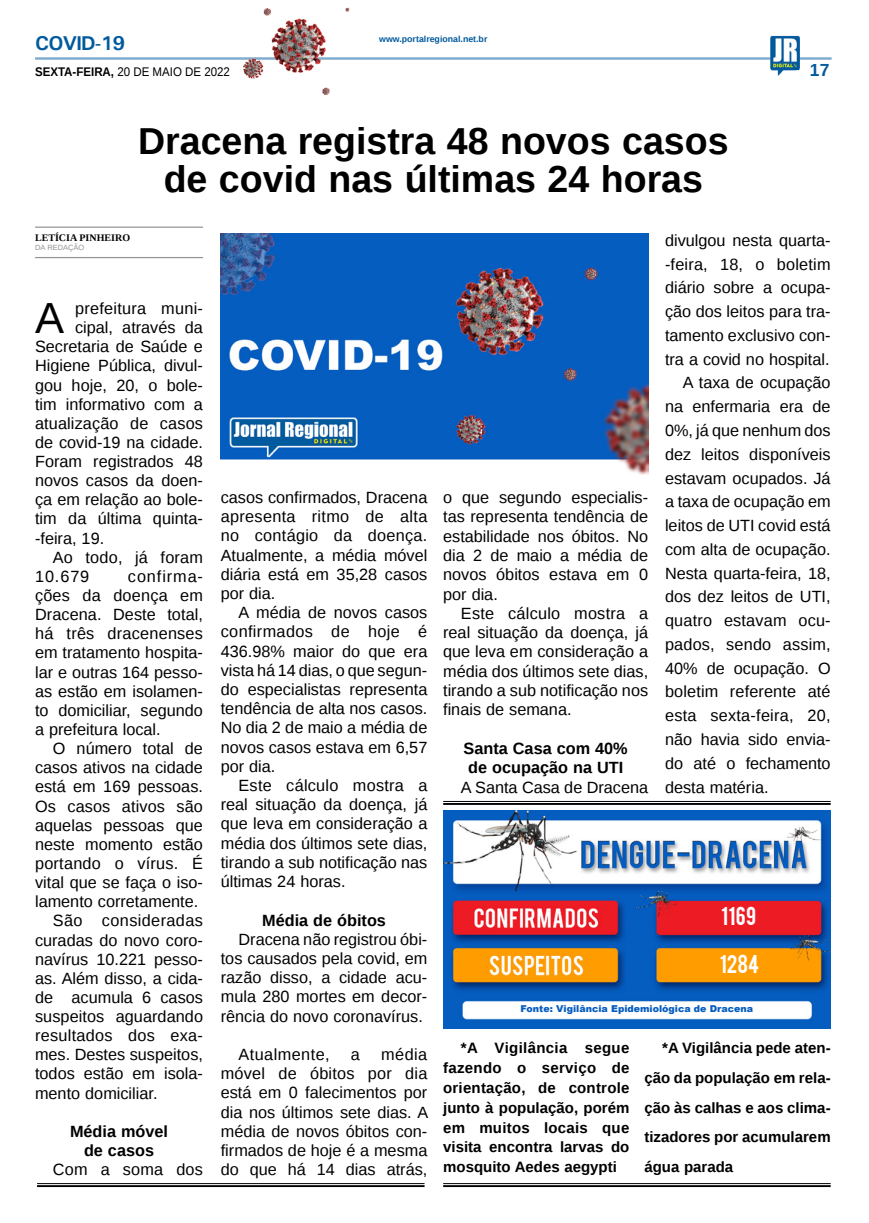
<style>
.page{position:relative;width:869px;height:1223px;background:#fff}
.page>*{position:absolute;margin:0;border:0;box-sizing:border-box;transform-origin:0 0}
.MATÉRIA{font:43.5px "Liberation Sans";color:#000}
.TÍTULO{font:700 37.5px/37.5px "Liberation Sans";color:#000;text-align:center}
.t1{font:20.12px "Bebas";letter-spacing:.015em;color:#fff}
.TITULO_PG{font:700 20px "Univers";letter-spacing:-.04em;color:#005a9e}
.TÍTULO-2{font:700 17.5px "Liberation Sans";color:#005a9e}
.MATÉRIA-2{font:16.25px/19.2px "Liberation Sans";color:#000;text-align:justify}
.MATÉRIA-3{font:700 16.25px/19.1px "Liberation Sans";color:#000;text-align:center}
.MATÉRIA-4{font:16.25px "Liberation Sans";letter-spacing:.025em;color:#000}
.MATÉRIA-5{font:700 15px/19.8px "Liberation Sans";color:#000;text-align:justify}
.DATA_PG{font:12.5px "Liberation Sans";color:#000;scale:.92 1}
.CRÉDITO_NOME{font:700 10px "Liberation Serif";color:#000}
.t2{font:900 9.5px "Arial";color:#055dbf}
.DATA_PG-2{font:700 8.75px "Liberation Sans";color:#005a9e}
.CRÉDITO_MATÉRIA{font:7.5px "Liberation Sans";color:#939598}
.s1{font-weight:700}
</style>
<div class="page">
<hr style="left:35px;top:57px;width:796px;height:3px;background:#005a9e">
<img style="left:769px;top:36px;width:30px;height:40px">
<img style="left:229px;top:7px;width:142px;height:88px">
<img style="left:221px;top:234px;width:427px;height:240px">
<hr style="left:443px;top:801px;width:387px;height:1px;background:#000101">
<hr style="left:443px;top:803px;width:387px;height:2px;background:#000101">
<img style="left:443px;top:810px;width:387px;height:218px">
<hr style="left:443px;top:1183px;width:387px;height:1px;background:#000">
<hr style="left:443px;top:1185px;width:387px;height:2px;background:#000">
<hr style="left:37px;top:1183px;width:387px;height:1px;background:#000">
<hr style="left:37px;top:1185px;width:387px;height:2px;background:#000">
<hr style="left:35px;top:226px;width:168px;height:2px;background:#939598">
<hr style="left:35px;top:257px;width:168px;height:1px;background:#939598">
<p class="TITULO_PG" style="left:35px;top:31px;width:91px">COVID-19</p>
<p class="DATA_PG" style="left:35px;top:65px;width:213px"><span class="s1">SEXTA-FEIRA,</span> 20 DE MAIO DE 2022</p>
<p class="DATA_PG-2" style="left:379px;top:33px;width:110px">www.portalregional.net.br</p>
<p class="TÍTULO" style="left:138px;top:122px;width:591px">Dracena registra 48 novos casos de covid nas últimas 24 horas</p>
<p class="TÍTULO-2" style="left:809px;top:58px;width:21px">17</p>
<p class="CRÉDITO_NOME" style="left:35px;top:231px;width:96px">LETÍCIA PINHEIRO</p>
<p class="CRÉDITO_MATÉRIA" style="left:35px;top:243px;width:51px">DA REDAÇÃO</p>
<p class="MATÉRIA" style="left:35px;top:293px;width:31px">A</p>
<p class="MATÉRIA-2" style="left:75px;top:300px;width:129px">prefeitura muni-</p>
<p class="MATÉRIA-2" style="left:75px;top:318px;width:129px">cipal, através da</p>
<p class="MATÉRIA-2" style="left:35px;top:338px;width:169px">Secretaria de Saúde e</p>
<p class="MATÉRIA-2" style="left:35px;top:357px;width:169px">Higiene Pública, divul-</p>
<p class="MATÉRIA-2" style="left:35px;top:376px;width:169px">gou hoje, 20, o bole-</p>
<p class="MATÉRIA-2" style="left:35px;top:395px;width:169px">tim informativo com a</p>
<p class="MATÉRIA-2" style="left:35px;top:414px;width:169px">atualização de casos</p>
<p class="MATÉRIA-2" style="left:35px;top:433px;width:169px">de covid-19 na cidade.</p>
<p class="MATÉRIA-2" style="left:35px;top:452px;width:169px">Foram registrados 48</p>
<p class="MATÉRIA-2" style="left:35px;top:471px;width:169px">novos casos da doen-</p>
<p class="MATÉRIA-2" style="left:35px;top:491px;width:169px">ça em relação ao bole-</p>
<p class="MATÉRIA-2" style="left:35px;top:510px;width:169px">tim da última quinta-</p>
<p class="MATÉRIA-2" style="left:35px;top:529px;width:71px">-feira, 19.</p>
<p class="MATÉRIA-2" style="left:35px;top:548px;width:169px;text-indent:18px">Ao todo, já foram<br>10.679</p>
<p class="MATÉRIA-2" style="left:35px;top:567px;width:169px;text-indent:93px">confirma&shy;ções da doença em Dracena. Deste total, há três dracenenses em tratamento hospita&shy;lar e outras 164 pesso&shy;as estão em isolamen&shy;to domiciliar, segundo a prefeitura local.</p>
<p class="MATÉRIA-2" style="left:35px;top:739px;width:169px;text-indent:18px">O número total de casos ativos na cidade está em 169 pessoas.<br>Os casos ativos são aquelas pessoas que neste momento estão portando o vírus. É vital que se faça o iso&shy;lamento corretamente.</p>
<p class="MATÉRIA-2" style="left:35px;top:911px;width:169px;text-indent:18px">São consideradas curadas do novo coro&shy;navírus 10.221 pesso&shy;as. Além disso, a cida&shy;de acumula 6 casos suspeitos aguardando resultados dos exa&shy;mes. Destes suspeitos, todos estão em isola&shy;mento domiciliar.</p>
<p class="MATÉRIA-3" style="left:70px;top:1121px;width:99px">Média móvel de casos</p>
<p class="MATÉRIA-2" style="left:53px;top:1160px;width:152px">Com a soma dos</p>
<p class="MATÉRIA-2" style="left:221px;top:488px;width:208px">casos confirmados, Dracena apresenta ritmo de alta no contágio da doença.<br>Atualmente, a média móvel diária está em 35,28 casos por dia.</p>
<p class="MATÉRIA-2" style="left:221px;top:603px;width:208px;text-indent:18px">A média de novos casos confirmados de hoje é 436.98% maior do que era vista há 14 dias, o que segun&shy;do especialistas representa tendência de alta nos casos.<br>No dia 2 de maio a média de novos casos estava em 6,57 por dia.</p>
<p class="MATÉRIA-2" style="left:221px;top:776px;width:208px;text-indent:18px">Este cálculo mostra a real situação da doença, já que leva em consideração a média dos últimos sete dias, tirando a sub notificação nas últimas 24 horas.</p>
<p class="MATÉRIA-3" style="left:262px;top:910px;width:125px">Média de óbitos</p>
<p class="MATÉRIA-2" style="left:221px;top:930px;width:208px;text-indent:18px">Dracena não registrou óbi&shy;tos causados pela covid, em razão disso, a cidade acu&shy;mula 280 mortes em decor&shy;rência do novo coronavírus.</p>
<p class="MATÉRIA-4" style="left:238px;top:1045px;width:93px">Atualmente,</p>
<p class="MATÉRIA-2" style="left:351px;top:1045px;width:11px">a</p>
<p class="MATÉRIA-2" style="left:221px;top:1045px;width:209px;text-indent:160px">média móvel de óbitos por dia está em 0 falecimentos por dia nos últimos sete dias. A média de novos óbitos con&shy;firmados de hoje é a mesma do que há 14 dias atrás,</p>
<p class="MATÉRIA-2" style="left:443px;top:488px;width:206px">o que segundo especialis&shy;tas representa tendência de estabilidade nos óbitos. No dia 2 de maio a média de novos óbitos estava em 0 por dia.</p>
<p class="MATÉRIA-2" style="left:443px;top:604px;width:206px;text-indent:18px">Este cálculo mostra a real situação da doença, já que leva em consideração a média dos últimos sete dias, tirando a sub notificação nos finais de semana.</p>
<p class="MATÉRIA-3" style="left:463px;top:738px;width:165px;text-align:left">Santa Casa com 40% de ocupação na UTI</p>
<p class="MATÉRIA-2" style="left:460px;top:778px;width:189px">A Santa Casa de Dracena</p>
<p class="MATÉRIA-2" style="left:664px;top:229px;width:167px;line-height:23.8px">divulgou nesta quarta--feira, 18, o boletim diário sobre a ocupa&shy;ção dos leitos para tra&shy;tamento exclusivo con&shy;tra a covid no hospital.</p>
<p class="MATÉRIA-2" style="left:664px;top:371px;width:167px;line-height:23.8px;text-indent:18px">A taxa de ocupação na enfermaria era de 0%, já que nenhum dos dez leitos disponíveis estavam ocupados. Já a taxa de ocupação em leitos de UTI covid está com alta de ocupação.<br>Nesta quarta-feira, 18, dos dez leitos de UTI, quatro estavam ocu&shy;pados, sendo assim, 40% de ocupação. O boletim referente até esta sexta-feira, 20, não havia sido envia&shy;do até o fechamento desta matéria.</p>
<p class="t1" style="left:720px;top:901px;width:37px">1169</p>
<p class="t1" style="left:719px;top:949px;width:41px">1284</p>
<p class="t2" style="left:520px;top:1002px;width:234px">Fonte: Vigilância Epidemiológica de Dracena</p>
<p class="MATÉRIA-5" style="left:443px;top:1038px;width:188px;text-indent:18px">*A Vigilância segue fazendo o serviço de orientação, de controle junto à população, porém em muitos locais que visita encontra larvas do mosquito Aedes aegypti</p>
<p class="MATÉRIA-5" style="left:644px;top:1033px;width:188px;line-height:29.6px;text-indent:18px">*A Vigilância pede aten&shy;ção da população em rela&shy;ção às calhas e aos clima&shy;tizadores por acumularem água parada</p>
</div>
